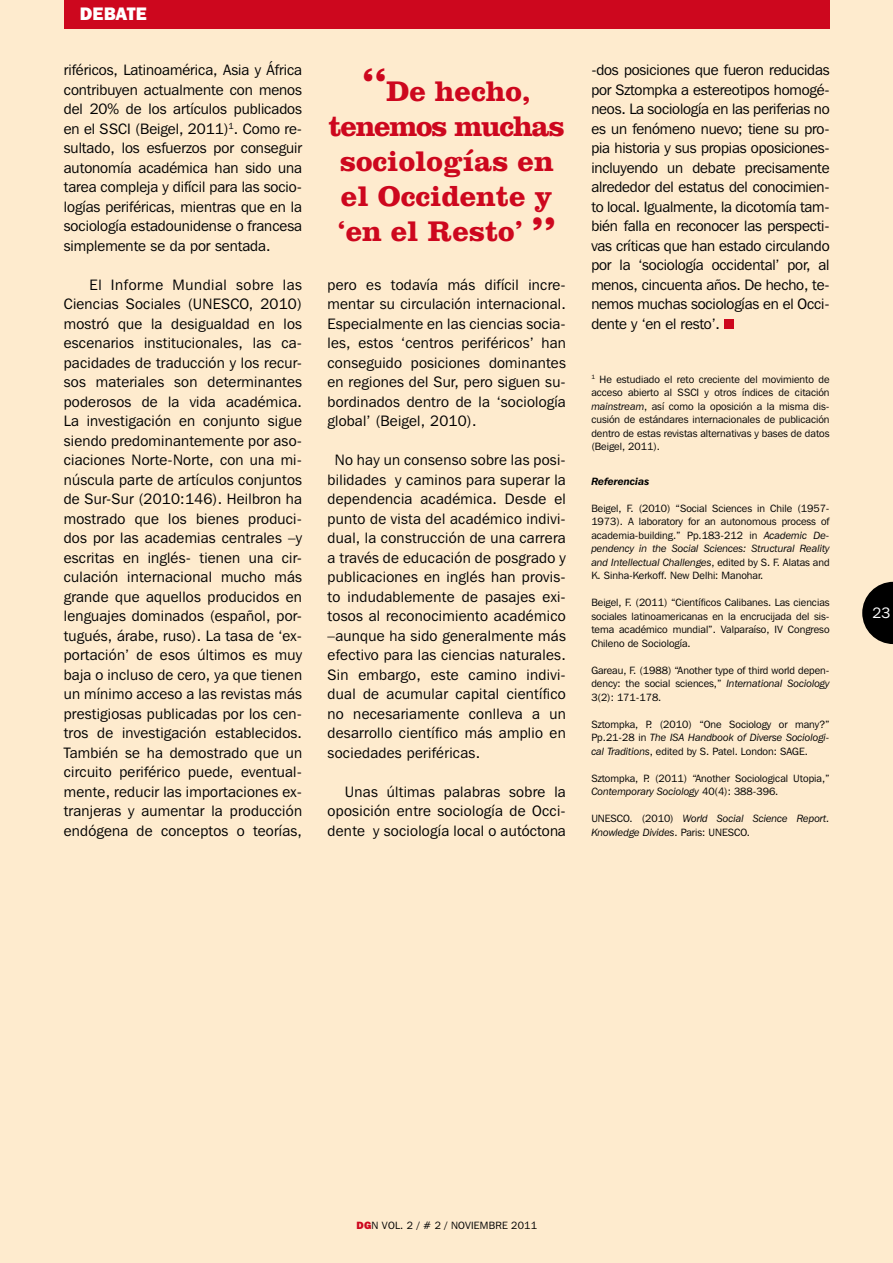
<style>
.page{position:relative;width:893px;height:1263px;background:#fff}
.page>*{position:absolute;margin:0;border:0;box-sizing:border-box;transform-origin:0 0}
.t1{font:700 29.55px/35.1px "Clarendon";color:#cd071e;text-align:center}
.t2{font:800 18px "Franklin Gothic IT Cby BT";letter-spacing:.01em;color:#fff}
.t3{font:15px/19.5px "Franklin Gothic IT Cby BT";letter-spacing:.015em;color:#000;text-align:justify}
.t4{font:15px "Franklin Gothic IT Cby BT";color:#fff}
.t5{font:10.5px/13.5px "Franklin Gothic IT Cby BT";color:#000;text-align:justify}
.t6{font:italic 10.5px/13.5px "Franklin Gothic IT Cby BT";color:#000}
.t7{font:10.5px "Franklin Gothic IT Cby BT";letter-spacing:.02em;color:#000}
.t8{font:italic 600 10.5px "Franklin Gothic IT Cby BT";color:#000}
.s1{font-size:48px}
.s2{font-style:italic}
.s3{font-style:normal}
.s4{font-weight:800;color:#cd071e}
</style>
<div class="page">
<div style="left:0;top:0;width:892px;height:1263px;background:#feebce"></div>
<svg style="left:862px;top:582px;width:30px;height:62px"></svg>
<div style="left:64px;top:0;width:765px;height:28px;background:#cd071e"></div>
<div style="left:724px;top:319px;width:9px;height:10px;background:#cd071e"></div>
<p class="t2" style="left:80px;top:7px;width:69px">DEBATE</p>
<p class="t3" style="left:64px;top:62px;width:240px">riféricos, Latinoamérica, Asia y África contribuyen actualmente con menos del 20% de los artículos publicados en el SSCI (Beigel, 2011)<sup>1</sup>. Como re&shy;sultado, los esfuerzos por conseguir autonomía académica han sido una tarea compleja y difícil para las socio&shy;logías periféricas, mientras que en la sociología estadounidense o francesa simplemente se da por sentada.</p>
<p class="t3" style="left:64px;top:276px;width:240px;text-indent:26px">El Informe Mundial sobre las Ciencias Sociales (UNESCO, 2010) mostró que la desigualdad en los escenarios institucionales, las ca&shy;pacidades de traducción y los recur&shy;sos materiales son determinantes poderosos de la vida académica.<br>La investigación en conjunto sigue siendo predominantemente por aso&shy;ciaciones Norte-Norte, con una mi&shy;núscula parte de artículos conjuntos de Sur-Sur (2010:146). Heilbron ha mostrado que los bienes produci&shy;dos por las academias centrales –y escritas en inglés- tienen una cir&shy;culación internacional mucho más grande que aquellos producidos en lenguajes dominados (español, por&shy;tugués, árabe, ruso). La tasa de ‘ex&shy;portación’ de esos últimos es muy baja o incluso de cero, ya que tienen un mínimo acceso a las revistas más prestigiosas publicadas por los cen&shy;tros de investigación establecidos.<br>También se ha demostrado que un circuito periférico puede, eventual&shy;mente, reducir las importaciones ex&shy;tranjeras y aumentar la producción endógena de conceptos o teorías,</p>
<p class="t3" style="left:327px;top:276px;width:240px">pero es todavía más difícil incre&shy;mentar su circulación internacional.<br>Especialmente en las ciencias socia&shy;les, estos ‘centros periféricos’ han conseguido posiciones dominantes en regiones del Sur, pero siguen su&shy;bordinados dentro de la ‘sociología global’ (Beigel, 2010).</p>
<h1 class="t1" style="left:328px;top:76px;width:238px"><span class="s1">“</span>De hecho, tenemos muchas sociologías en el Occidente y ‘en el Resto’ <span class="s1">”</span></h1>
<p class="t3" style="left:327px;top:452px;width:240px;text-indent:7px">No hay un consenso sobre las posi&shy;bilidades y caminos para superar la dependencia académica. Desde el punto de vista del académico indivi&shy;dual, la construcción de una carrera a través de educación de posgrado y publicaciones en inglés han provis&shy;to indudablemente de pasajes exi&shy;tosos al reconocimiento académico –aunque ha sido generalmente más efectivo para las ciencias naturales.<br>Sin embargo, este camino indivi&shy;dual de acumular capital científico no necesariamente conlleva a un desarrollo científico más amplio en sociedades periféricas.</p>
<p class="t3" style="left:327px;top:783px;width:240px;text-indent:17px">Unas últimas palabras sobre la oposición entre sociología de Occi&shy;dente y sociología local o autóctona</p>
<p class="t3" style="left:591px;top:62px;width:240px">-dos posiciones que fueron reducidas por Sztompka a estereotipos homogé&shy;neos. La sociología en las periferias no es un fenómeno nuevo; tiene su pro&shy;pia historia y sus propias oposiciones&shy;incluyendo un debate precisamente alrededor del estatus del conocimien&shy;to local. Igualmente, la dicotomía tam&shy;bién falla en reconocer las perspecti&shy;vas críticas que han estado circulando por la ‘sociología occidental’ por, al menos, cincuenta años. De hecho, te&shy;nemos muchas sociologías en el Occi&shy;dente y ‘en el resto’.</p>
<p class="t5" style="left:591px;top:373px;width:240px"><sup>1</sup> He estudiado el reto creciente del movimiento de acceso abierto al SSCI y otros índices de citación <span class="s2">mainstream</span>, así como la oposición a la misma dis&shy;cusión de estándares internacionales de publicación dentro de estas revistas alternativas y bases de datos (Beigel, 2011).</p>
<p class="t8" style="left:591px;top:477px;width:60px">Referencias</p>
<p class="t5" style="left:591px;top:502px;width:240px">Beigel, F. (2010) “Social Sciences in Chile (1957- 1973). A laboratory for an autonomous process of academia-building.” Pp.183-212 in <span class="s2">Academic De&shy;pendency in the Social Sciences: Structural Reality and Intellectual Challenges</span>, edited by S. F. Alatas and K. Sinha-Kerkoff. New Delhi: Manohar.</p>
<p class="t5" style="left:591px;top:597px;width:240px">Beigel, F. (2011) “Científicos Calibanes. Las ciencias sociales latinoamericanas en la encrucijada del sis&shy;tema académico mundial”. Valparaíso, IV Congreso Chileno de Sociología.</p>
<p class="t5" style="left:591px;top:664px;width:240px">Gareau, F. (1988) “Another type of third world depen&shy;dency: the social sciences,” <span class="s2">International Sociology </span>3(2): 171-178.</p>
<p class="t5" style="left:591px;top:718px;width:240px">Sztompka, P. (2010) “One Sociology or many?” Pp.21-28 in <span class="s2">The ISA Handbook of Diverse Sociologi&shy;cal Traditions</span>, edited by S. Patel. London: SAGE.</p>
<p class="t5" style="left:591px;top:772px;width:240px">Sztompka, P. (2011) “Another Sociological Utopia,”<br><span class="s2">Contemporary Sociology</span> 40(4): 388-396.</p>
<p class="t6" style="left:591px;top:813px;width:240px"><span class="s3">UNESCO. (2010)</span> World Social Science Report.<br>Knowledge Divides<span class="s3">. Paris: UNESCO.</span></p>
<p class="t4" style="left:872px;top:607px;width:19px">23</p>
<p class="t7" style="left:356px;top:1222px;width:182px"><span class="s4">DG</span>N VOL. 2 / # 2 / NOVIEMBRE 2011</p>
</div>
